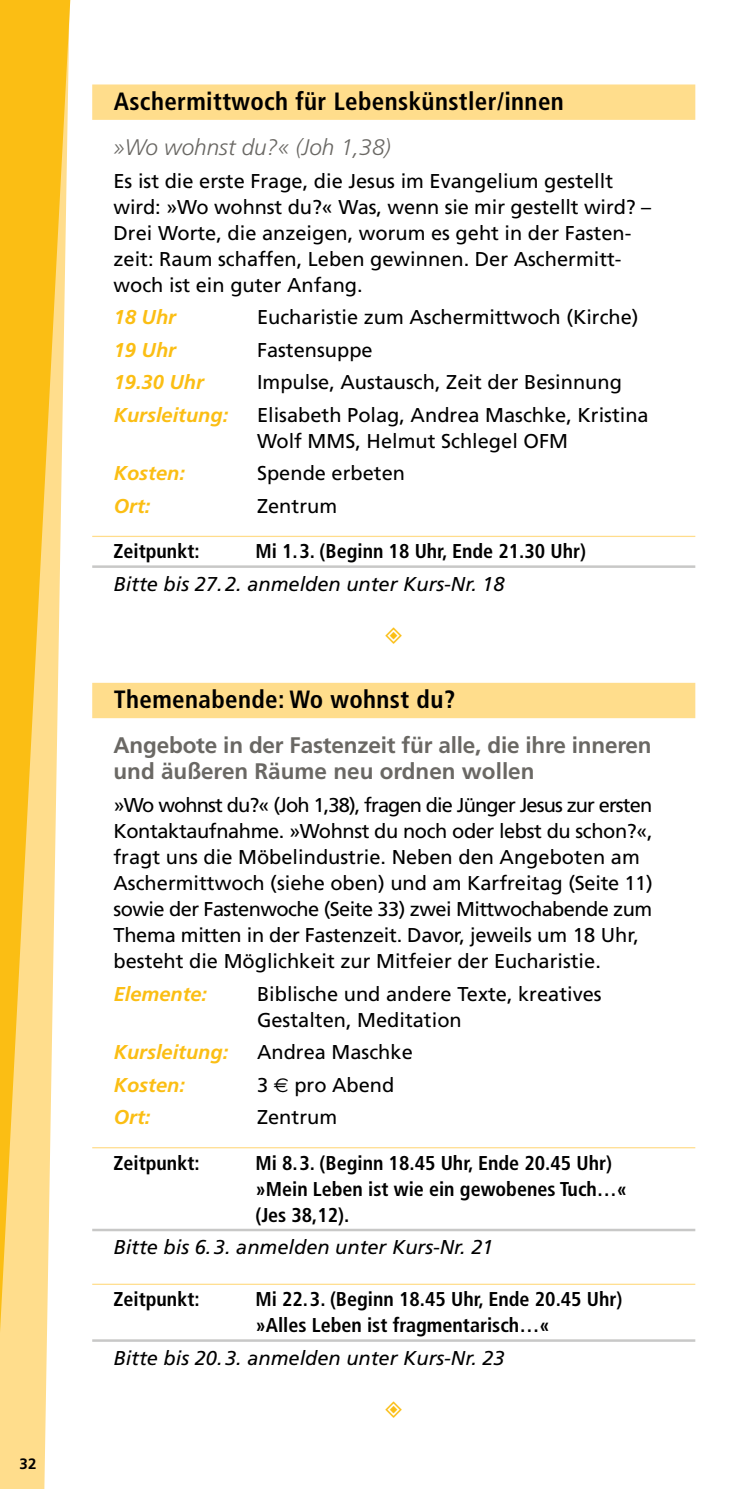
<style>
.page{position:relative;width:745px;height:1489px;background:#fff}
.page>*{position:absolute;margin:0;border:0;box-sizing:border-box;transform-origin:0 0}
.medi_kurs_Überschrif{font:700 condensed 25px "Frutiger";letter-spacing:.015em;color:#000}
.medi_kurs_Zusatz_201{font:700 22.5px/26px "Frutiger";letter-spacing:-.01em;color:#6a6864}
.medi_kurs_Unterübers{font:italic 300 22.5px "Frutiger";color:#6a6864}
.medi__einleitungs_Fl{font:20px/26px "Frutiger";color:#000}
.medi_2012_infotext{font:20px/26px "Frutiger";color:#000}
.medi_2012_zeitpunkt{font:700 condensed 20px/26px "Frutiger";color:#000}
.medi__einleitungs_Fl-2{font:italic 20px "Frutiger";color:#000}
.medi_2012_infotext-2{font:italic 700 20px "Frutiger";color:#fbbe14}
.t1{font:700 15px "Frutiger";color:#000}
.s1{font-family:"Euro Sans"}
</style>
<div class="page">
<div style="left:92px;top:84px;width:602px;height:36px;background:#ffdd8c"></div>
<hr style="left:92px;top:535px;width:602px;height:2px;background:#ffdd8c">
<hr style="left:92px;top:565px;width:602px;height:3px;background:#c8c8c7">
<div style="left:92px;top:682px;width:602px;height:36px;background:#ffdd8c"></div>
<hr style="left:92px;top:1146px;width:602px;height:2px;background:#ffdd8c">
<hr style="left:92px;top:1228px;width:602px;height:3px;background:#c8c8c7">
<hr style="left:92px;top:1283px;width:602px;height:1px;background:#ffdd8c">
<hr style="left:92px;top:1339px;width:602px;height:2px;background:#c8c8c7">
<svg style="left:0;top:0;width:71px;height:1488px"></svg>
<p class="t1" style="left:20px;top:1454px;width:18px">32</p>
<p class="medi_kurs_Überschrif" style="left:114px;top:86px;width:451px">Aschermittwoch für Lebenskünstler/innen</p>
<p class="medi_kurs_Unterübers" style="left:113px;top:134px;width:278px">»Wo wohnst du?« (Joh 1,38)</p>
<p class="medi__einleitungs_Fl" style="left:113px;top:167px;width:539px">Es ist die erste Frage, die Jesus im Evangelium gestellt wird: »Wo wohnst du?« Was, wenn sie mir gestellt wird? – Drei Worte, die anzeigen, worum es geht in der Fasten&shy;zeit: Raum schaffen, Leben gewinnen. Der Aschermitt&shy;woch ist ein guter Anfang.</p>
<p class="medi_2012_infotext-2" style="left:114px;top:305px;width:64px">18 Uhr</p>
<p class="medi_2012_infotext" style="left:257px;top:304px;width:383px">Eucharistie zum Aschermittwoch (Kirche)</p>
<p class="medi_2012_infotext-2" style="left:114px;top:338px;width:64px">19 Uhr</p>
<p class="medi_2012_infotext" style="left:257px;top:336px;width:117px">Fastensuppe</p>
<p class="medi_2012_infotext-2" style="left:114px;top:370px;width:92px">19.30 Uhr</p>
<p class="medi_2012_infotext" style="left:257px;top:369px;width:366px">Impulse, Austausch, Zeit der Besinnung</p>
<p class="medi_2012_infotext-2" style="left:114px;top:403px;width:116px">Kursleitung:</p>
<p class="medi_2012_infotext" style="left:257px;top:401px;width:393px">Elisabeth Polag, Andrea Maschke, Kristina<br>Wolf MMS, Helmut Schlegel OFM</p>
<p class="medi_2012_infotext-2" style="left:114px;top:461px;width:73px">Kosten:</p>
<p class="medi_2012_infotext" style="left:257px;top:460px;width:149px">Spende erbeten</p>
<p class="medi_2012_infotext-2" style="left:114px;top:494px;width:38px">Ort:</p>
<p class="medi_2012_infotext" style="left:257px;top:492px;width:82px">Zentrum</p>
<p class="medi_2012_zeitpunkt" style="left:113px;top:538px;width:87px">Zeitpunkt:</p>
<p class="medi_2012_zeitpunkt" style="left:255px;top:538px;width:332px">Mi 1.3. (Beginn 18 Uhr, Ende 21.30 Uhr)</p>
<p class="medi__einleitungs_Fl-2" style="left:113px;top:572px;width:392px">Bitte bis 27.2. anmelden unter Kurs-Nr. 18</p>
<p class="medi_kurs_Überschrif" style="left:114px;top:684px;width:343px">Themenabende: Wo wohnst du?</p>
<p class="medi_kurs_Zusatz_201" style="left:113px;top:732px;width:539px">Angebote in der Fastenzeit für alle, die ihre inneren und äußeren Räume neu ordnen wollen</p>
<p class="medi__einleitungs_Fl" style="left:113px;top:791px;width:540px">»Wo wohnst du?« (Joh 1,38), fragen die Jünger Jesus zur ersten Kontaktaufnahme. »Wohnst du noch oder lebst du schon?«, fragt uns die Möbelindustrie. Neben den Angeboten am Aschermittwoch (siehe oben) und am Karfreitag (Seite 11) sowie der Fastenwoche (Seite 33) zwei Mittwochabende zum Thema mitten in der Fastenzeit. Davor, jeweils um 18 Uhr, besteht die Möglichkeit zur Mitfeier der Eucharistie.</p>
<p class="medi_2012_infotext-2" style="left:114px;top:981px;width:95px">Elemente:</p>
<p class="medi_2012_infotext" style="left:257px;top:980px;width:346px">Biblische und andere Texte, kreatives<br>Gestalten, Meditation</p>
<p class="medi_2012_infotext-2" style="left:114px;top:1040px;width:116px">Kursleitung:</p>
<p class="medi_2012_infotext" style="left:257px;top:1038px;width:157px">Andrea Maschke</p>
<p class="medi_2012_infotext-2" style="left:114px;top:1072px;width:73px">Kosten:</p>
<p class="medi_2012_infotext" style="left:257px;top:1071px;width:139px">3 <span class="s1">€</span> pro Abend</p>
<p class="medi_2012_infotext-2" style="left:114px;top:1105px;width:38px">Ort:</p>
<p class="medi_2012_infotext" style="left:257px;top:1103px;width:82px">Zentrum</p>
<p class="medi_2012_zeitpunkt" style="left:113px;top:1149px;width:87px">Zeitpunkt:</p>
<p class="medi_2012_zeitpunkt" style="left:255px;top:1149px;width:373px">Mi 8.3. (Beginn 18.45 Uhr, Ende 20.45 Uhr) »Mein Leben ist wie ein gewobenes Tuch…« (Jes 38,12).</p>
<p class="medi__einleitungs_Fl-2" style="left:113px;top:1235px;width:381px">Bitte bis 6.3. anmelden unter Kurs-Nr. 21</p>
<p class="medi_2012_zeitpunkt" style="left:113px;top:1286px;width:87px">Zeitpunkt:</p>
<p class="medi_2012_zeitpunkt" style="left:255px;top:1286px;width:368px">Mi 22.3. (Beginn 18.45 Uhr, Ende 20.45 Uhr) »Alles Leben ist fragmentarisch…«</p>
<p class="medi__einleitungs_Fl-2" style="left:113px;top:1345px;width:392px">Bitte bis 20.3. anmelden unter Kurs-Nr. 23</p>
</div>
